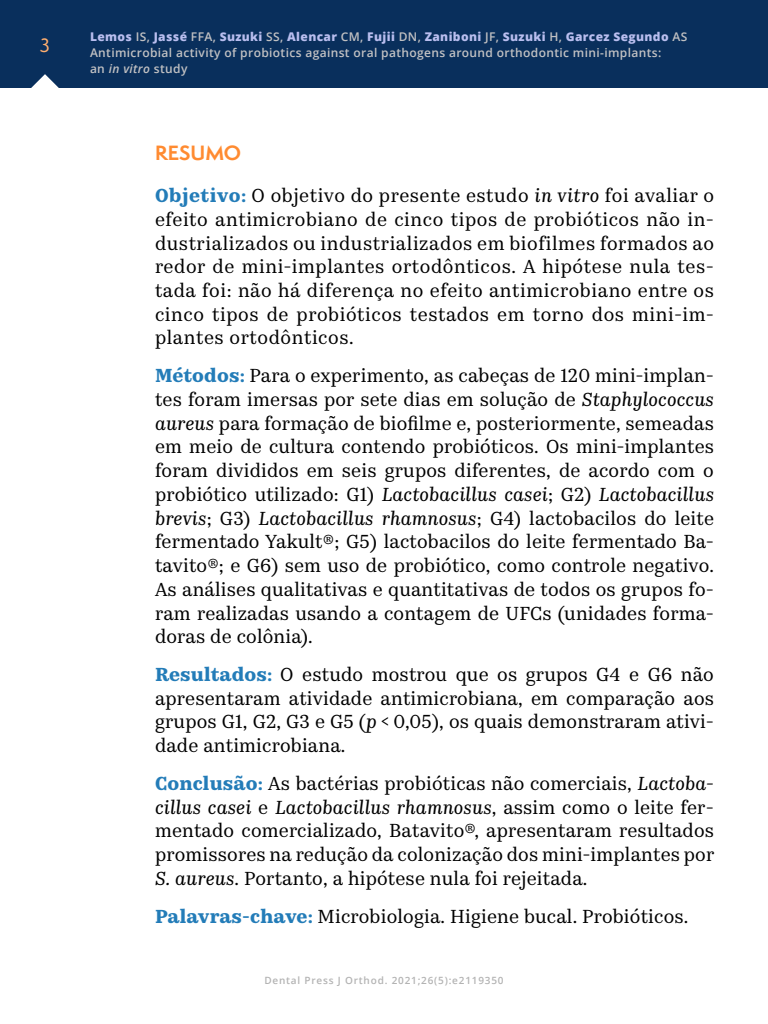
<style>
.page{position:relative;width:768px;height:1024px;background:#fff}
.page>*{position:absolute;margin:0;border:0;box-sizing:border-box;transform-origin:0 0}
.t1{font:19px/23.7px "Kazimir Text";letter-spacing:.01em;color:#000;text-align:justify}
.t2{font:700 19px "Semplicita Pro";color:#ff8b31}
.t3{font:500 18px "Semplicita Pro";color:#ffae6f}
.t4{font:600 12px/16px "Open Sans";letter-spacing:.03em;color:#c1c1c3}
.t5{font:600 10px "Open Sans";letter-spacing:.08em;color:#b3b3b3}
.s1{font-weight:800;color:#b9beef}
.s2{font-style:italic}
.s3{font-weight:700;color:#237cb8}
</style>
<div class="page">
<div style="left:0;top:0;width:768px;height:88px;background:#092f5c"></div>
<svg style="left:31px;top:74px;width:28px;height:14px"></svg>
<p class="t3" style="left:40px;top:33px;width:12px">3</p>
<p class="t4" style="left:90px;top:29px;width:599px"><span class="s1">Lemos</span> IS, <span class="s1">Jassé</span> FFA, <span class="s1">Suzuki</span> SS, <span class="s1">Alencar</span> CM, <span class="s1">Fujii</span> DN, <span class="s1">Zaniboni</span> JF, <span class="s1">Suzuki</span> H, <span class="s1">Garcez Segundo</span> AS<br>Antimicrobial activity of probiotics against oral pathogens around orthodontic mini-implants:<br>an <span class="s2">in vitro</span> study</p>
<p class="t2" style="left:155px;top:139px;width:88px">RESUMO</p>
<p class="t1" style="left:155px;top:182px;width:561px"><span class="s3">Objetivo:</span> O objetivo do presente estudo <span class="s2">in vitro</span> foi avaliar o efeito antimicrobiano de cinco tipos de probióticos não in&shy;dustrializados ou industrializados em biofilmes formados ao redor de mini-implantes ortodônticos. A hipótese nula tes&shy;tada foi: não há diferença no efeito antimicrobiano entre os cinco tipos de probióticos testados em torno dos mini-im&shy;plantes ortodônticos.</p>
<p class="t1" style="left:155px;top:363px;width:561px"><span class="s3">Métodos:</span> Para o experimento, as cabeças de 120 mini-implan&shy;tes foram imersas por sete dias em solução de <span class="s2">Staphylococcus aureus</span> para formação de biofilme e, posteriormente, semeadas em meio de cultura contendo probióticos. Os mini-implantes foram divididos em seis grupos diferentes, de acordo com o probiótico utilizado: G1) <span class="s2">Lactobacillus casei</span>; G2) <span class="s2">Lactobacillus brevis</span>; G3) <span class="s2">Lactobacillus rhamnosus</span>; G4) lactobacilos do leite fermentado Yakult®; G5) lactobacilos do leite fermentado Ba&shy;tavito®; e G6) sem uso de probiótico, como controle negativo.<br>As análises qualitativas e quantitativas de todos os grupos fo&shy;ram realizadas usando a contagem de UFCs (unidades forma&shy;doras de colônia).</p>
<p class="t1" style="left:155px;top:661px;width:561px"><span class="s3">Resultados:</span> O estudo mostrou que os grupos G4 e G6 não apresentaram atividade antimicrobiana, em comparação aos grupos G1, G2, G3 e G5 (<span class="s2">p</span> &lt; 0,05), os quais demonstraram ativi&shy;dade antimicrobiana.</p>
<p class="t1" style="left:155px;top:770px;width:561px"><span class="s3">Conclusão:</span> As bactérias probióticas não comerciais, <span class="s2">Lactoba&shy;cillus casei</span> e <span class="s2">Lactobacillus rhamnosus</span>, assim como o leite fer&shy;mentado comercializado, Batavito®, apresentaram resultados promissores na redução da colonização dos mini-implantes por <span class="s2">S. aureus</span>. Portanto, a hipótese nula foi rejeitada.</p>
<p class="t1" style="left:155px;top:903px;width:535px"><span class="s3">Palavras-chave:</span> Microbiologia. Higiene bucal. Probióticos.</p>
<p class="t5" style="left:264px;top:974px;width:241px">Dental Press J Orthod. 2021;26(5):e2119350</p>
</div>
